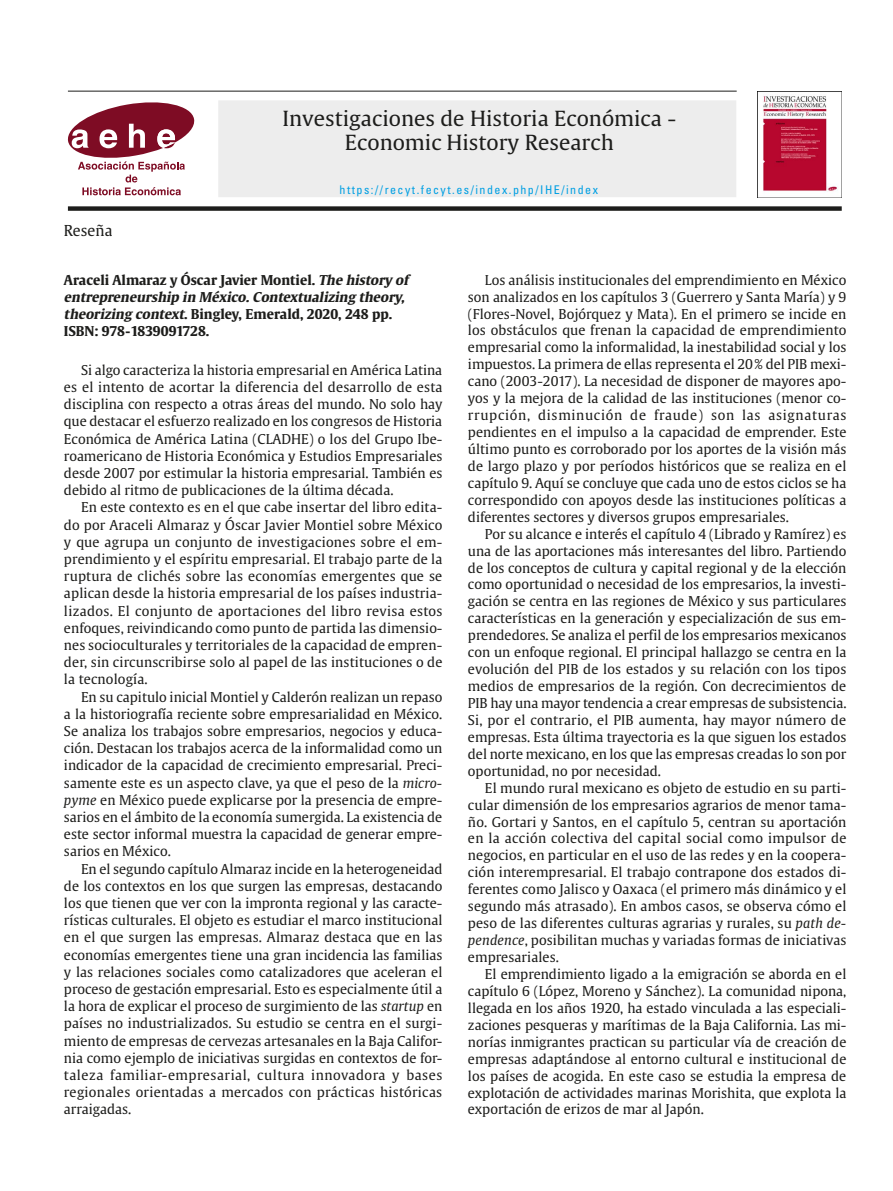
<style>
.page{position:relative;width:893px;height:1191px;background:#fff}
.page>*{position:absolute;margin:0;border:0;box-sizing:border-box;transform-origin:0 0}
.t1{font:20.7px/23.7px "Gulliver RM";color:#1d1d1b;text-align:center}
.t2{font:15px "Gulliver";color:#1d1d1b}
.Texto_general{font:13.5px/17px "Gulliver";color:#1d1d1b;text-align:justify}
.Titular{font:700 13.5px/17.2px "Gulliver";color:#1d1d1b}
.Pie_imagen{font:condensed 12px "Univers";letter-spacing:.125em;color:#009fe3}
.s1{font-style:italic}
</style>
<div class="page">
<hr style="left:68px;top:91px;width:669px;height:1px;background:#1d1d1b">
<div style="left:218px;top:100px;width:518px;height:97px;background:#ededed"></div>
<svg style="left:68px;top:102px;width:126px;height:93px"></svg>
<img style="left:758px;top:91px;width:84px;height:106px">
<div style="left:68px;top:206px;width:774px;height:5px;background:#1d1d1b"></div>
<h1 class="t1" style="left:282px;top:107px;width:395px">Investigaciones de Historia Económica -<br>Economic History Research</h1>
<p class="Pie_imagen" style="left:340px;top:182px;width:260px">https://recyt.fecyt.es/index.php/IHE/index</p>
<p class="t2" style="left:64px;top:221px;width:50px">Reseña</p>
<p class="Titular" style="left:64px;top:271px;width:346px">Araceli Almaraz y Óscar Javier Montiel. <span class="s1">The history of entrepreneurship in México.Contextualizing theory, theorizing context</span>. Bingley, Emerald, 2020, 248 pp.<br>ISBN: 978-1839091728.</p>
<p class="Texto_general" style="left:64px;top:361px;width:380px;text-indent:17px">Si algo caracteriza la historia empresarial en América Latina es el intento de acortar la diferencia del desarrollo de esta disciplina con respecto a otras áreas del mundo. No solo hay que destacar el esfuerzo realizado en los congresos de Historia Económica de América Latina (CLADHE) o los del Grupo Ibe&shy;roamericano de Historia Económica y Estudios Empresariales desde 2007 por estimular la historia empresarial. También es debido al ritmo de publicaciones de la última década.</p>
<p class="Texto_general" style="left:64px;top:499px;width:380px;text-indent:17px">En este contexto es en el que cabe insertar del libro edita&shy;do por Araceli Almaraz y Óscar Javier Montiel sobre México y que agrupa un conjunto de investigaciones sobre el em&shy;prendimiento y el espíritu empresarial. El trabajo parte de la ruptura de clichés sobre las economías emergentes que se aplican desde la historia empresarial de los países industria&shy;lizados. El conjunto de aportaciones del libro revisa estos enfoques, reivindicando como punto de partida las dimensio&shy;nes socioculturales y territoriales de la capacidad de empren&shy;der, sin circunscribirse solo al papel de las instituciones o de la tecnología.</p>
<p class="Texto_general" style="left:64px;top:688px;width:380px;text-indent:17px">En su capitulo inicial Montiel y Calderón realizan un repaso a la historiografía reciente sobre empresarialidad en México.<br>Se analiza los trabajos sobre empresarios, negocios y educa&shy;ción. Destacan los trabajos acerca de la informalidad como un indicador de la capacidad de crecimiento empresarial. Preci&shy;samente este es un aspecto clave, ya que el peso de la <span class="s1">micro&shy;pyme</span> en México puede explicarse por la presencia de empre&shy;sarios en el ámbito de la economía sumergida. La existencia de este sector informal muestra la capacidad de generar empre&shy;sarios en México.</p>
<p class="Texto_general" style="left:64px;top:860px;width:380px;text-indent:17px">En el segundo capítulo Almaraz incide en la heterogeneidad de los contextos en los que surgen las empresas, destacando los que tienen que ver con la impronta regional y las caracte&shy;rísticas culturales. El objeto es estudiar el marco institucional en el que surgen las empresas. Almaraz destaca que en las economías emergentes tiene una gran incidencia las familias y las relaciones sociales como catalizadores que aceleran el proceso de gestación empresarial. Esto es especialmente útil a la hora de explicar el proceso de surgimiento de las <span class="s1">startup</span> en países no industrializados. Su estudio se centra en el surgi&shy;miento de empresas de cervezas artesanales en la Baja Califor&shy;nia como ejemplo de iniciativas surgidas en contextos de for&shy;taleza familiar-empresarial, cultura innovadora y bases regionales orientadas a mercados con prácticas históricas arraigadas.</p>
<p class="Texto_general" style="left:468px;top:271px;width:380px;text-indent:17px">Los análisis institucionales del emprendimiento en México son analizados en los capítulos 3 (Guerrero y Santa María) y 9 (Flores-Novel, Bojórquez y Mata). En el primero se incide en los obstáculos que frenan la capacidad de emprendimiento empresarial como la informalidad, la inestabilidad social y los impuestos. La primera de ellas representa el 20% del PIB mexi&shy;cano (2003-2017). La necesidad de disponer de mayores apo&shy;yos y la mejora de la calidad de las instituciones (menor co&shy;rrupción, disminución de fraude) son las asignaturas pendientes en el impulso a la capacidad de emprender. Este último punto es corroborado por los aportes de la visión más de largo plazo y por períodos históricos que se realiza en el capítulo 9. Aquí se concluye que cada uno de estos ciclos se ha correspondido con apoyos desde las instituciones políticas a diferentes sectores y diversos grupos empresariales.</p>
<p class="Texto_general" style="left:468px;top:525px;width:380px;text-indent:17px">Por su alcance e interés el capítulo 4 (Librado y Ramírez) es una de las aportaciones más interesantes del libro. Partiendo de los conceptos de cultura y capital regional y de la elección como oportunidad o necesidad de los empresarios, la investi&shy;gación se centra en las regiones de México y sus particulares características en la generación y especialización de sus em&shy;prendedores. Se analiza el perfil de los empresarios mexicanos con un enfoque regional. El principal hallazgo se centra en la evolución del PIB de los estados y su relación con los tipos medios de empresarios de la región. Con decrecimientos de PIB hay una mayor tendencia a crear empresas de subsistencia.<br>Si, por el contrario, el PIB aumenta, hay mayor número de empresas. Esta última trayectoria es la que siguen los estados del norte mexicano, en los que las empresas creadas lo son por oportunidad, no por necesidad.</p>
<p class="Texto_general" style="left:468px;top:779px;width:380px;text-indent:17px">El mundo rural mexicano es objeto de estudio en su parti&shy;cular dimensión de los empresarios agrarios de menor tama&shy;ño. Gortari y Santos, en el capítulo 5, centran su aportación en la acción colectiva del capital social como impulsor de negocios, en particular en el uso de las redes y en la coopera&shy;ción interempresarial. El trabajo contrapone dos estados di&shy;ferentes como Jalisco y Oaxaca (el primero más dinámico y el segundo más atrasado). En ambos casos, se observa cómo el peso de las diferentes culturas agrarias y rurales, su <span class="s1">path de&shy;pendence</span>, posibilitan muchas y variadas formas de iniciativas empresariales.</p>
<p class="Texto_general" style="left:468px;top:965px;width:380px;text-indent:17px">El emprendimiento ligado a la emigración se aborda en el capítulo 6 (López, Moreno y Sánchez). La comunidad nipona, llegada en los años 1920, ha estado vinculada a las especiali&shy;zaciones pesqueras y marítimas de la Baja California. Las mi&shy;norías inmigrantes practican su particular vía de creación de empresas adaptándose al entorno cultural e institucional de los países de acogida. En este caso se estudia la empresa de explotación de actividades marinas Morishita, que explota la exportación de erizos de mar al Japón.</p>
</div>
